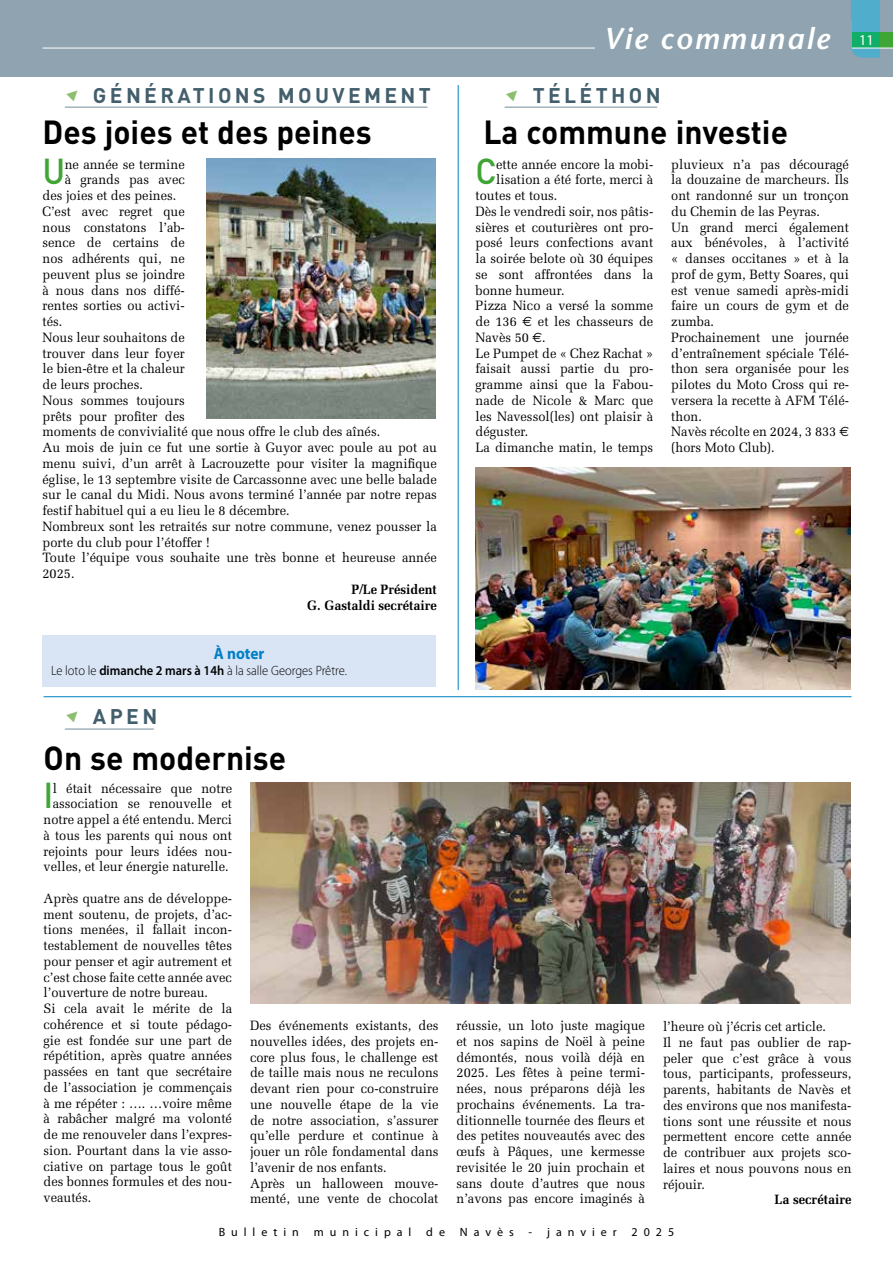
<style>
.page{position:relative;width:893px;height:1263px;background:#fff}
.page>*{position:absolute;margin:0;border:0;box-sizing:border-box;transform-origin:0 0}
.t1{font:500 35.55px "DIN";color:#3fa535;scale:.95 1}
.t2{font:700 33px "DIN";color:#000;scale:.96 1}
.t3{font:italic 600 30px "Stone Sans";letter-spacing:.07em;color:#fff}
.t4{font:700 21px "DIN";letter-spacing:.16em;color:#435f6c}
.t5{font:700 16.5px "Myriad Pro";color:#0080c5;scale:.93 1}
.t6{font:13.5px/15.8px "Melior";color:#000;scale:.95 1}
.t7{font:300 13.5px "Myriad Pro";color:#000;scale:.93 1}
.t8{font:700 13.5px/15.8px "Melior";color:#000;text-align:right;scale:.95 1}
.t9{font:12px "Myriad Pro";letter-spacing:.5em;color:#000}
.s1{font-family:"Myriad Pro";font-weight:400;font-style:normal;font-size:15px}
.s2{font-weight:600}
.s3{font-family:"Euro Sans"}
</style>
<div class="page">
<div style="left:0;top:0;width:893px;height:77px;background:#8fa4b0"></div>
<div style="left:850px;top:32px;width:43px;height:15px;background:#3fa535"></div>
<svg style="left:851px;top:0;width:29px;height:58px;background:#44adb0"></svg>
<hr style="left:43px;top:48px;width:850px;height:1px;background:#fff">
<div style="left:595px;top:21px;width:256px;height:47px;background:#8fa4b0"></div>
<hr style="left:65px;top:107px;width:362px;height:1px;background:#758d9a">
<hr style="left:505px;top:107px;width:152px;height:1px;background:#758d9a">
<hr style="left:65px;top:729px;width:89px;height:1px;background:#758d9a">
<hr style="left:44px;top:696px;width:807px;height:1px;background:#0080c5">
<hr style="left:458px;top:85px;width:1px;height:605px;background:#0080c5">
<img style="left:250px;top:782px;width:601px;height:221px">
<img style="left:206px;top:158px;width:230px;height:260px">
<img style="left:476px;top:467px;width:375px;height:223px">
<div style="left:43px;top:635px;width:393px;height:51px;background:#d9e4f5"></div>
<h3 class="t3" style="left:604px;top:19px;width:271px">Vie communale <span class="s1">11</span></h3>
<h3 class="t4" style="left:93px;top:81px;width:339px">GÉNÉRATIONS MOUVEMENT</h3>
<h3 class="t4" style="left:533px;top:81px;width:129px">TÉLÉTHON</h3>
<h2 class="t2" style="left:43px;top:111px;width:344px">Des joies et des peines</h2>
<h1 class="t1" style="left:43px;top:149px;width:26px">U</h1>
<p class="t6" style="left:65px;top:156px;width:128px">ne année se termine</p>
<p class="t6" style="left:65px;top:172px;width:128px">à grands pas avec</p>
<p class="t6" style="left:43px;top:188px;width:142px">des joies et des peines.</p>
<p class="t6" style="left:43px;top:203px;width:151px">C’est avec regret que</p>
<p class="t6" style="left:43px;top:219px;width:151px">nous constatons l’ab-</p>
<p class="t6" style="left:43px;top:235px;width:151px">sence de certains de</p>
<p class="t6" style="left:43px;top:251px;width:151px">nos adhérents qui, ne</p>
<p class="t6" style="left:43px;top:266px;width:151px">peuvent plus se joindre</p>
<p class="t6" style="left:43px;top:282px;width:151px">à nous dans nos diffé-</p>
<p class="t6" style="left:43px;top:298px;width:151px">rentes sorties ou activi-</p>
<p class="t6" style="left:43px;top:314px;width:22px">tés.</p>
<p class="t6" style="left:43px;top:329px;width:151px">Nous leur souhaitons de</p>
<p class="t6" style="left:43px;top:345px;width:151px">trouver dans leur foyer</p>
<p class="t6" style="left:43px;top:361px;width:151px">le bien-être et la chaleur</p>
<p class="t6" style="left:43px;top:377px;width:107px">de leurs proches.</p>
<p class="t6" style="left:43px;top:392px;width:151px">Nous sommes toujours</p>
<p class="t6" style="left:43px;top:408px;width:151px">prêts pour profiter des</p>
<p class="t6" style="left:43px;top:424px;width:357px">moments de convivialité que nous offre le club des aînés.</p>
<p class="t6" style="left:43px;top:440px;width:417px">Au mois de juin ce fut une sortie à Guyor avec poule au pot au</p>
<p class="t6" style="left:43px;top:455px;width:417px">menu suivi, d’un arrêt à Lacrouzette pour visiter la magnifique</p>
<p class="t6" style="left:43px;top:471px;width:417px">église, le 13 septembre visite de Carcassonne avec une belle balade</p>
<p class="t6" style="left:43px;top:487px;width:417px">sur le canal du Midi. Nous avons terminé l’année par notre repas</p>
<p class="t6" style="left:43px;top:503px;width:262px">festif habituel qui a eu lieu le 8 décembre.</p>
<p class="t6" style="left:43px;top:518px;width:417px">Nombreux sont les retraités sur notre commune, venez pousser la</p>
<p class="t6" style="left:43px;top:534px;width:178px">porte du club pour l’étoffer !</p>
<p class="t6" style="left:43px;top:550px;width:417px">Toute l’équipe vous souhaite une très bonne et heureuse année</p>
<p class="t6" style="left:43px;top:566px;width:35px">2025.</p>
<p class="t8" style="left:307px;top:581px;width:138px">P/Le Président<br>G. Gastaldi secrétaire</p>
<p class="t5" style="left:214px;top:642px;width:56px">À noter</p>
<p class="t7" style="left:51px;top:663px;width:320px">Le loto le <span class="s2">dimanche 2 mars à 14h</span> à la salle Georges Prêtre.</p>
<h3 class="t4" style="left:93px;top:703px;width:66px">APEN</h3>
<h2 class="t2" style="left:44px;top:736px;width:254px">On se modernise</h2>
<h2 class="t2" style="left:483px;top:111px;width:319px">La commune investie</h2>
<h1 class="t1" style="left:476px;top:149px;width:24px">C</h1>
<p class="t6" style="left:496px;top:156px;width:167px">ette année encore la mobi-</p>
<p class="t6" style="left:496px;top:172px;width:167px">lisation a été forte, merci à</p>
<p class="t6" style="left:476px;top:188px;width:88px">toutes et tous.</p>
<p class="t6" style="left:476px;top:203px;width:189px">Dès le vendredi soir, nos pâtis-</p>
<p class="t6" style="left:476px;top:219px;width:189px">sières et couturières ont pro-</p>
<p class="t6" style="left:476px;top:235px;width:189px">posé leurs confections avant</p>
<p class="t6" style="left:476px;top:251px;width:189px">la soirée belote où 30 équipes</p>
<p class="t6" style="left:476px;top:266px;width:189px">se sont affrontées dans la</p>
<p class="t6" style="left:476px;top:282px;width:95px">bonne humeur.</p>
<p class="t6" style="left:476px;top:298px;width:189px">Pizza Nico a versé la somme</p>
<p class="t6" style="left:476px;top:314px;width:189px">de 136 <span class="s3">E</span> et les chasseurs de</p>
<p class="t6" style="left:476px;top:329px;width:75px">Navès 50 <span class="s3">E</span>.</p>
<p class="t6" style="left:476px;top:345px;width:189px">Le Pumpet de « Chez Rachat »</p>
<p class="t6" style="left:476px;top:361px;width:189px">faisait aussi partie du pro-</p>
<p class="t6" style="left:476px;top:377px;width:189px">gramme ainsi que la Fabou-</p>
<p class="t6" style="left:476px;top:392px;width:189px">nade de Nicole &amp; Marc que</p>
<p class="t6" style="left:476px;top:408px;width:189px">les Navessol(les) ont plaisir à</p>
<p class="t6" style="left:476px;top:424px;width:57px">déguster.</p>
<p class="t6" style="left:476px;top:440px;width:189px">La dimanche matin, le temps</p>
<p class="t6" style="left:671px;top:156px;width:189px">pluvieux n’a pas découragé la douzaine de marcheurs. Ils ont randonné sur un tronçon du Chemin de las Peyras.<br>Un grand merci également aux bénévoles, à l’activité « danses occitanes » et à la prof de gym, Betty Soares, qui est venue samedi après-midi faire un cours de gym et de zumba.<br>Prochainement une journée d’entraînement spéciale Télé&shy;thon sera organisée pour les pilotes du Moto Cross qui re&shy;versera la recette à AFM Télé&shy;thon.<br>Navès récolte en 2024, 3 833 <span class="s3">E </span>(hors Moto Club).</p>
<p class="t6" style="left:44px;top:780px;width:200px;text-align:right">l était nécessaire que notre association se renouvelle et notre appel a été entendu. Merci à tous les parents qui nous ont rejoints pour leurs idées nou&shy;velles, et leur énergie naturelle.</p>
<p class="t6" style="left:44px;top:890px;width:200px">Après quatre ans de développe&shy;ment soutenu, de projets, d’ac&shy;tions menées, il fallait incon&shy;testablement de nouvelles têtes pour penser et agir autrement et c’est chose faite cette année avec l’ouverture de notre bureau.<br>Si cela avait le mérite de la cohérence et si toute pédago&shy;gie est fondée sur une part de répétition, après quatre années passées en tant que secrétaire de l’association je commençais à me répéter : …. …voire même à rabâcher malgré ma volonté de me renouveler dans l’expres&shy;sion. Pourtant dans la vie asso&shy;ciative on partage tous le goût des bonnes formules et des nou&shy;veautés.</p>
<h1 class="t1" style="left:44px;top:773px;width:12px">I</h1>
<p class="t6" style="left:250px;top:1018px;width:200px">Des événements existants, des nouvelles idées, des projets en&shy;core plus fous, le challenge est de taille mais nous ne reculons devant rien pour co-construire une nouvelle étape de la vie de notre association, s’assurer qu’elle perdure et continue à jouer un rôle fondamental dans l’avenir de nos enfants.<br>Après un halloween mouve&shy;menté, une vente de chocolat</p>
<p class="t6" style="left:457px;top:1018px;width:200px;text-align:justify">réussie, un loto juste magique et nos sapins de Noël à peine démontés, nous voilà déjà en 2025. Les fêtes à peine termi&shy;nées, nous préparons déjà les prochains événements. La tra&shy;ditionnelle tournée des fleurs et des petites nouveautés avec des œufs à Pâques, une kermesse revisitée le 20 juin prochain et sans doute d’autres que nous n’avons pas encore imaginés à</p>
<p class="t6" style="left:663px;top:1019px;width:200px">l’heure où j’écris cet article.<br>Il ne faut pas oublier de rap&shy;peler que c’est grâce à vous tous, participants, professeurs, parents, habitants de Navès et des environs que nos manifesta&shy;tions sont une réussite et nous permettent encore cette année de contribuer aux projets sco&shy;laires et nous pouvons nous en réjouir.</p>
<p class="t8" style="left:775px;top:1192px;width:82px">La secrétaire</p>
<p class="t9" style="left:219px;top:1224px;width:457px">Bulletin municipal de Navès - janvier 2025</p>
</div>
